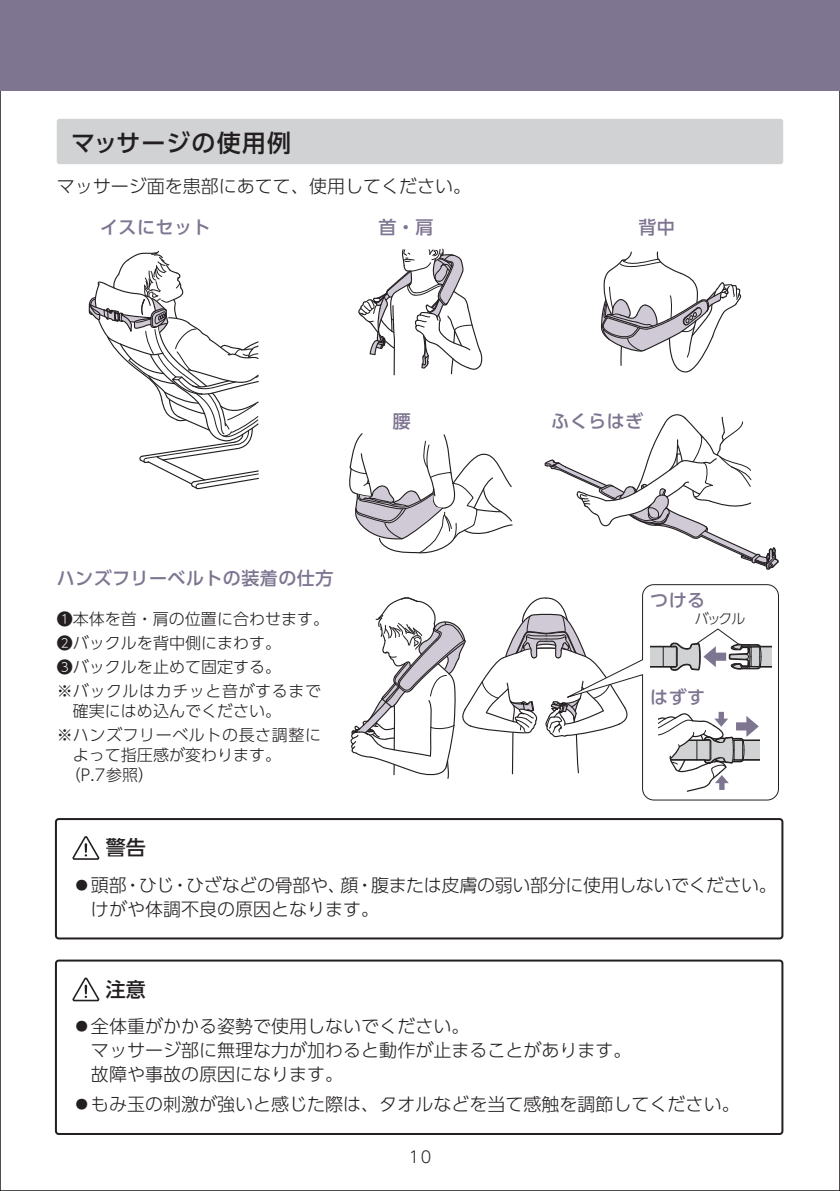
<style>
.page{position:relative;width:840px;height:1191px;background:#fff}
.page>*{position:absolute;margin:0;border:0;box-sizing:border-box;transform-origin:0 0}
.t1{font:500 24px "UD Shin Go Pro";letter-spacing:.05em;color:#231f20}
.t2{font:500 20px "UD Shin Go Pro";color:#231f20}
.t3{font:300 18px/24px "UD Shin Go Pro";color:#231f20}
.t4{font:500 18px "UD Shin Go Pro";letter-spacing:.025em;color:#7e7591}
.t5{font:300 16px/24px "UD Shin Go Pro";color:#231f20}
.t6{font:300 16px/24px "UD Shin Go Pro";letter-spacing:.035em;color:#231f20}
.t7{font:300 14px "UD Shin Go Pro";color:#231f20}
</style>
<div class="page">
<div style="left:0;top:0;width:839px;height:90px;background:#7e7591"></div>
<div style="left:57px;top:119px;width:725px;height:45px;background:#d1d2d4;border-radius:3px"></div>
<div style="left:55px;top:818px;width:728px;height:121px;border:2px solid #231f20;border-radius:3px"></div>
<svg style="left:72px;top:836px;width:28px;height:24px"></svg>
<div style="left:55px;top:959px;width:728px;height:176px;border:2px solid #231f20;border-radius:3px"></div>
<svg style="left:72px;top:977px;width:28px;height:25px"></svg>
<svg style="left:600px;top:251px;width:141px;height:122px"></svg>
<svg style="left:358px;top:248px;width:124px;height:128px"></svg>
<svg style="left:88px;top:250px;width:171px;height:240px"></svg>
<svg style="left:544px;top:414px;width:235px;height:156px"></svg>
<svg style="left:349px;top:433px;width:164px;height:121px"></svg>
<svg style="left:350px;top:597px;width:208px;height:182px"></svg>
<svg style="left:558px;top:584px;width:220px;height:217px"></svg>
<svg style="left:658px;top:712px;width:100px;height:80px"></svg>
<svg style="left:649px;top:628px;width:122px;height:43px"></svg>
<h1 class="t1" style="left:71px;top:123px;width:221px">マッサージの使用例</h1>
<p class="t3" style="left:57px;top:174px;width:415px">マッサージ面を患部にあてて、使用してください。</p>
<p class="t4" style="left:100px;top:212px;width:112px">イスにセット</p>
<p class="t4" style="left:378px;top:212px;width:56px">首・肩</p>
<p class="t4" style="left:638px;top:212px;width:38px">背中</p>
<p class="t4" style="left:57px;top:564px;width:278px">ハンズフリーベルトの装着の仕方</p>
<p class="t5" style="left:57px;top:607px;width:273px">❶本体を首・肩の位置に合わせます。<br>❷バックルを背中側にまわす。<br>❸バックルを止めて固定する。<br>※バックルはカチッと音がするまで</p>
<p class="t6" style="left:57px;top:699px;width:265px;text-indent:16px">確実にはめ込んでください。<br>※ハンズフリーベルトの長さ調整に</p>
<p class="t5" style="left:57px;top:745px;width:226px;line-height:20px;text-indent:16px">よって指圧感が変わります。　（P.7参照）</p>
<p class="t2" style="left:106px;top:831px;width:42px">警告</p>
<p class="t4" style="left:392px;top:407px;width:19px">腰</p>
<p class="t4" style="left:551px;top:407px;width:93px">ふくらはぎ</p>
<p class="t4" style="left:650px;top:586px;width:56px">つける</p>
<p class="t7" style="left:694px;top:607px;width:52px">バックル</p>
<p class="t4" style="left:650px;top:682px;width:56px">はずす</p>
<p class="t3" style="left:91px;top:872px;width:687px;text-indent:-18px">●頭部・ひじ・ひざなどの骨部や、顔・腹または皮膚の弱い部分に使用しないでください。けがや体調不良の原因となります。</p>
<p class="t2" style="left:106px;top:973px;width:42px">注意</p>
<p class="t3" style="left:91px;top:1013px;width:541px;text-indent:-18px">●全体重がかかる姿勢で使用しないでください。<br>マッサージ部に無理な力が加わると動作が止まることがあります。故障や事故の原因になります。</p>
<p class="t3" style="left:73px;top:1091px;width:667px">●もみ玉の刺激が強いと感じた際は、タオルなどを当て感触を調節してください。</p>
<p class="t5" style="left:408px;top:1144px;width:24px">10</p>
</div>
